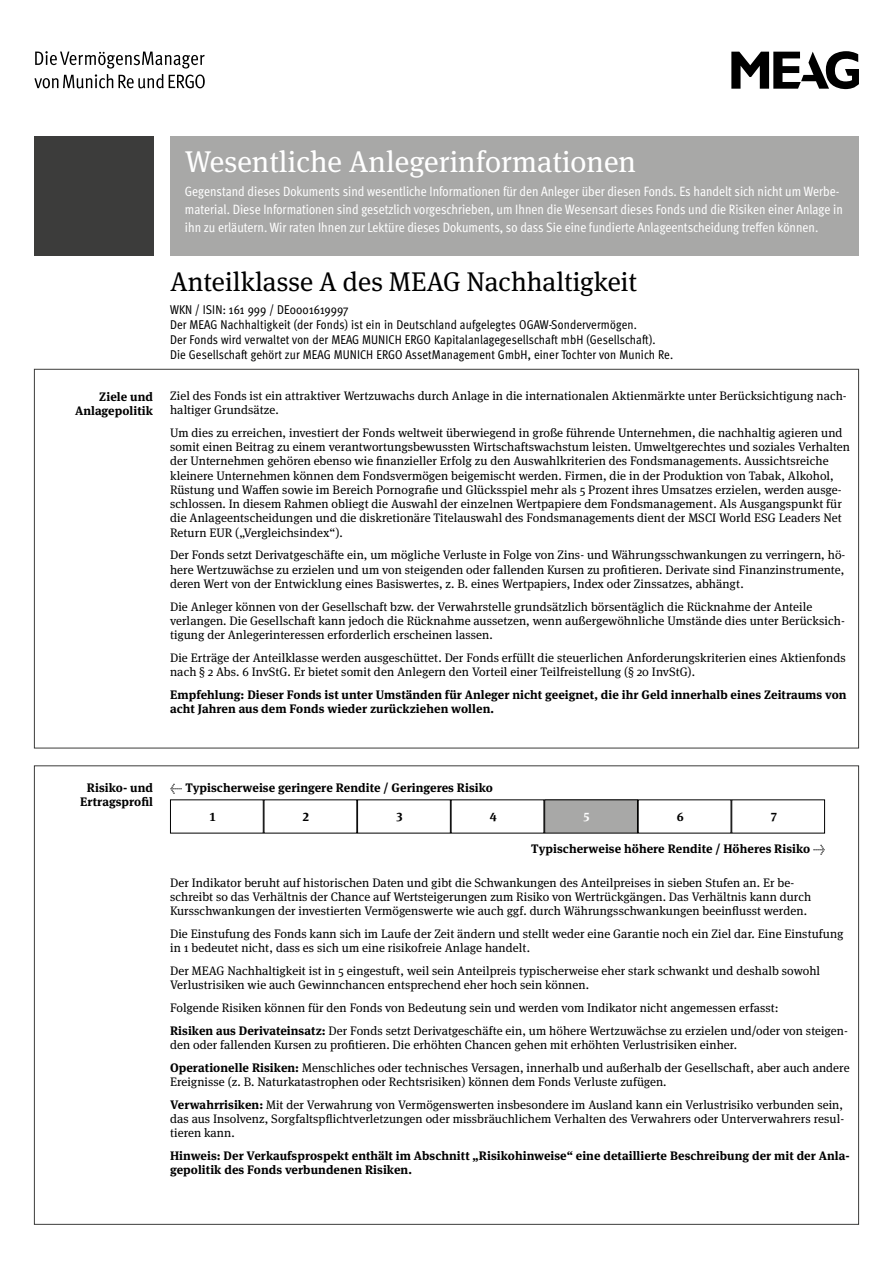
<style>
.page{position:relative;width:893px;height:1263px;background:#fff}
.page>*{position:absolute;margin:0;border:0;box-sizing:border-box;transform-origin:0 0}
._01_Headline_25_neg{font:30px "MEAG Meta Serif OT";color:#fff}
._04_Headline_18pt{font:27px "MEAG Meta Serif OT";color:#000}
._01_Subhead_11_5{font:13.5px/18px "MEAG Meta Cond OT";color:#fff}
._01_WKN_ISIN{font:12.75px "MEAG Meta Cond OT";letter-spacing:.01em;color:#000}
._02_Fließtext_8_2_9{font:12.3px/14.2px "MEAG Meta Serif OT";letter-spacing:.005em;color:#000}
._02_Fließtext_8_2_9-2{font:700 12.3px/14.2px "MEAG Meta Serif OT";letter-spacing:.005em;color:#000}
._02_Fließtext_Headli{font:700 12.3px/14.2px "MEAG Meta Serif OT";letter-spacing:.005em;color:#000;text-align:right}
._02_Zahlen{font:700 12.3px "MEAG Meta Serif OT";color:#000}
._02_Zahlen-2{font:700 12.3px "MEAG Meta Serif OT";color:#fff}
.s1{font-weight:700}
</style>
<div class="page">
<div style="left:34px;top:136px;width:119px;height:119px;background:#3c3c3b"></div>
<div style="left:170px;top:136px;width:689px;height:119px;background:#a8a8a7"></div>
<svg style="left:731px;top:51px;width:128px;height:38px"></svg>
<svg style="left:34px;top:51px;width:171px;height:37px"></svg>
<div style="left:545px;top:800px;width:92px;height:33px;background:#a8a8a7"></div>
<div style="left:544px;top:799px;width:94px;height:34px;border:1px solid #000"></div>
<p class="_02_Fließtext_Headli" style="left:75px;top:390px;width:79px">Ziele und<br>Anlagepolitik</p>
<p class="_01_Headline_25_neg" style="left:185px;top:144px;width:453px">Wesentliche Anlegerinformationen</p>
<p class="_01_Subhead_11_5" style="left:185px;top:182px;width:659px">Gegenstand dieses Dokuments sind wesentliche Informationen für den Anleger über diesen Fonds. Es handelt sich nicht um Werbe&shy;material. Diese Informationen sind gesetzlich vorgeschrieben, um Ihnen die Wesensart dieses Fonds und die Risiken einer Anlage in ihn zu erläutern. Wir raten Ihnen zur Lektüre dieses Dokuments, so dass Sie eine fundierte Anlageentscheidung treffen können.</p>
<p class="_04_Headline_18pt" style="left:170px;top:266px;width:469px">Anteilklasse A des MEAG Nachhaltigkeit</p>
<p class="_01_WKN_ISIN" style="left:170px;top:302px;width:180px">WKN / ISIN: 161 999 / DE0001619997</p>
<p class="_01_WKN_ISIN" style="left:170px;top:317px;width:468px">Der MEAG Nachhaltigkeit (der Fonds) ist ein in Deutschland aufgelegtes OGAW-Sondervermögen.</p>
<p class="_01_WKN_ISIN" style="left:170px;top:332px;width:487px">Der Fonds wird verwaltet von der MEAG MUNICH ERGO Kapitalanlagegesellschaft mbH (Gesellschaft).</p>
<p class="_01_WKN_ISIN" style="left:170px;top:347px;width:505px">Die Gesellschaft gehört zur MEAG MUNICH ERGO AssetManagement GmbH, einer Tochter von Munich Re.</p>
<p class="_02_Fließtext_8_2_9" style="left:170px;top:389px;width:678px">Ziel des Fonds ist ein attraktiver Wertzuwachs durch Anlage in die internationalen Aktienmärkte unter Berücksichtigung nach&shy;haltiger Grundsätze.</p>
<p class="_02_Fließtext_8_2_9" style="left:170px;top:426px;width:681px">Um dies zu erreichen, investiert der Fonds weltweit überwiegend in große führende Unternehmen, die nachhaltig agieren und somit einen Beitrag zu einem verantwortungsbewussten Wirtschaftswachstum leisten. Umweltgerechtes und soziales Verhalten der Unternehmen gehören ebenso wie finanzieller Erfolg zu den Auswahlkriterien des Fondsmanagements. Aussichtsreiche kleinere Unternehmen können dem Fondsvermögen beigemischt werden. Firmen, die in der Produktion von Tabak, Alkohol, Rüstung und Waffen sowie im Bereich Pornografie und Glücksspiel mehr als 5 Prozent ihres Umsatzes erzielen, werden ausge&shy;schlossen. In diesem Rahmen obliegt die Auswahl der einzelnen Wertpapiere dem Fondsmanagement. Als Ausgangspunkt für die Anlageentscheidungen und die diskretionäre Titelauswahl des Fondsmanagements dient der MSCI World ESG Leaders Net Return EUR („Vergleichsindex“).</p>
<p class="_02_Fließtext_8_2_9" style="left:170px;top:548px;width:677px;text-align:justify">Der Fonds setzt Derivatgeschäfte ein, um mögliche Verluste in Folge von Zins- und Währungsschwankungen zu verringern, hö&shy;here Wertzuwächse zu erzielen und um von steigenden oder fallenden Kursen zu profitieren. Derivate sind Finanzinstrumente, deren Wert von der Entwicklung eines Basiswertes, z. B. eines Wertpapiers, Index oder Zinssatzes, abhängt.</p>
<p class="_02_Fließtext_8_2_9" style="left:170px;top:599px;width:676px">Die Anleger können von der Gesellschaft bzw. der Verwahrstelle grundsätzlich börsentäglich die Rücknahme der Anteile verlangen. Die Gesellschaft kann jedoch die Rücknahme aussetzen, wenn außergewöhnliche Umstände dies unter Berücksich&shy;tigung der Anlegerinteressen erforderlich erscheinen lassen.</p>
<p class="_02_Fließtext_8_2_9" style="left:170px;top:651px;width:677px">Die Erträge der Anteilklasse werden ausgeschüttet. Der Fonds erfüllt die steuerlichen Anforderungskriterien eines Aktienfonds nach § 2 Abs. 6 InvStG. Er bietet somit den Anlegern den Vorteil einer Teilfreistellung (§ 20 InvStG).</p>
<p class="_02_Fließtext_8_2_9-2" style="left:170px;top:688px;width:678px">Empfehlung: Dieser Fonds ist unter Umständen für Anleger nicht geeignet, die ihr Geld innerhalb eines Zeitraums von acht Jahren aus dem Fonds wieder zurückziehen wollen.</p>
<p class="_02_Fließtext_Headli" style="left:80px;top:781px;width:74px;text-align:center">Risiko- und<br>Ertragsprofil</p>
<p class="_02_Fließtext_8_2_9-2" style="left:170px;top:781px;width:324px">← Typischerweise geringere Rendite / Geringeres Risiko</p>
<p class="_02_Zahlen" style="left:209px;top:809px;width:9px">1</p>
<p class="_02_Zahlen" style="left:303px;top:809px;width:9px">2</p>
<p class="_02_Zahlen" style="left:396px;top:809px;width:9px">3</p>
<p class="_02_Zahlen" style="left:490px;top:809px;width:9px">4</p>
<p class="_02_Zahlen-2" style="left:583px;top:809px;width:9px">5</p>
<p class="_02_Zahlen" style="left:677px;top:809px;width:9px">6</p>
<p class="_02_Zahlen" style="left:770px;top:809px;width:9px">7</p>
<p class="_02_Fließtext_8_2_9-2" style="left:531px;top:842px;width:296px">Typischerweise höhere Rendite / Höheres Risiko →</p>
<p class="_02_Fließtext_8_2_9" style="left:170px;top:875px;width:643px">Der Indikator beruht auf historischen Daten und gibt die Schwankungen des Anteilpreises in sieben Stufen an. Er be&shy;schreibt so das Verhältnis der Chance auf Wertsteigerungen zum Risiko von Wertrückgängen. Das Verhältnis kann durch<br>Kursschwankungen der investierten Vermögenswerte wie auch ggf. durch Währungsschwankungen beeinflusst werden.</p>
<p class="_02_Fließtext_8_2_9" style="left:170px;top:927px;width:675px">Die Einstufung des Fonds kann sich im Laufe der Zeit ändern und stellt weder eine Garantie noch ein Ziel dar. Eine Einstufung in 1 bedeutet nicht, dass es sich um eine risikofreie Anlage handelt.</p>
<p class="_02_Fließtext_8_2_9" style="left:170px;top:964px;width:652px">Der MEAG Nachhaltigkeit ist in 5 eingestuft, weil sein Anteilpreis typischerweise eher stark schwankt und deshalb sowohl<br>Verlustrisiken wie auch Gewinnchancen entsprechend eher hoch sein können.</p>
<p class="_02_Fließtext_8_2_9" style="left:170px;top:1001px;width:610px">Folgende Risiken können für den Fonds von Bedeutung sein und werden vom Indikator nicht angemessen erfasst:</p>
<p class="_02_Fließtext_8_2_9" style="left:170px;top:1024px;width:679px"><span class="s1">Risiken aus Derivateinsatz:</span> Der Fonds setzt Derivatgeschäfte ein, um höhere Wertzuwächse zu erzielen und/oder von steigen&shy;den oder fallenden Kursen zu profitieren. Die erhöhten Chancen gehen mit erhöhten Verlustrisiken einher.</p>
<p class="_02_Fließtext_8_2_9" style="left:170px;top:1061px;width:681px"><span class="s1">Operationelle Risiken:</span> Menschliches oder technisches Versagen, innerhalb und außerhalb der Gesellschaft, aber auch andere<br>Ereignisse (z. B. Naturkatastrophen oder Rechtsrisiken) können dem Fonds Verluste zufügen.</p>
<p class="_02_Fließtext_8_2_9" style="left:170px;top:1098px;width:676px;text-align:justify"><span class="s1">Verwahrrisiken:</span> Mit der Verwahrung von Vermögenswerten insbesondere im Ausland kann ein Verlustrisiko verbunden sein, das aus Insolvenz, Sorgfaltspflichtverletzungen oder missbräuchlichem Verhalten des Verwahrers oder Unterverwahrers resul&shy;tieren kann.</p>
<p class="_02_Fließtext_8_2_9-2" style="left:170px;top:1149px;width:681px">Hinweis: Der Verkaufsprospekt enthält im Abschnitt „Risikohinweise“ eine detaillierte Beschreibung der mit der Anla&shy;gepolitik des Fonds verbundenen Risiken.</p>
</div>
